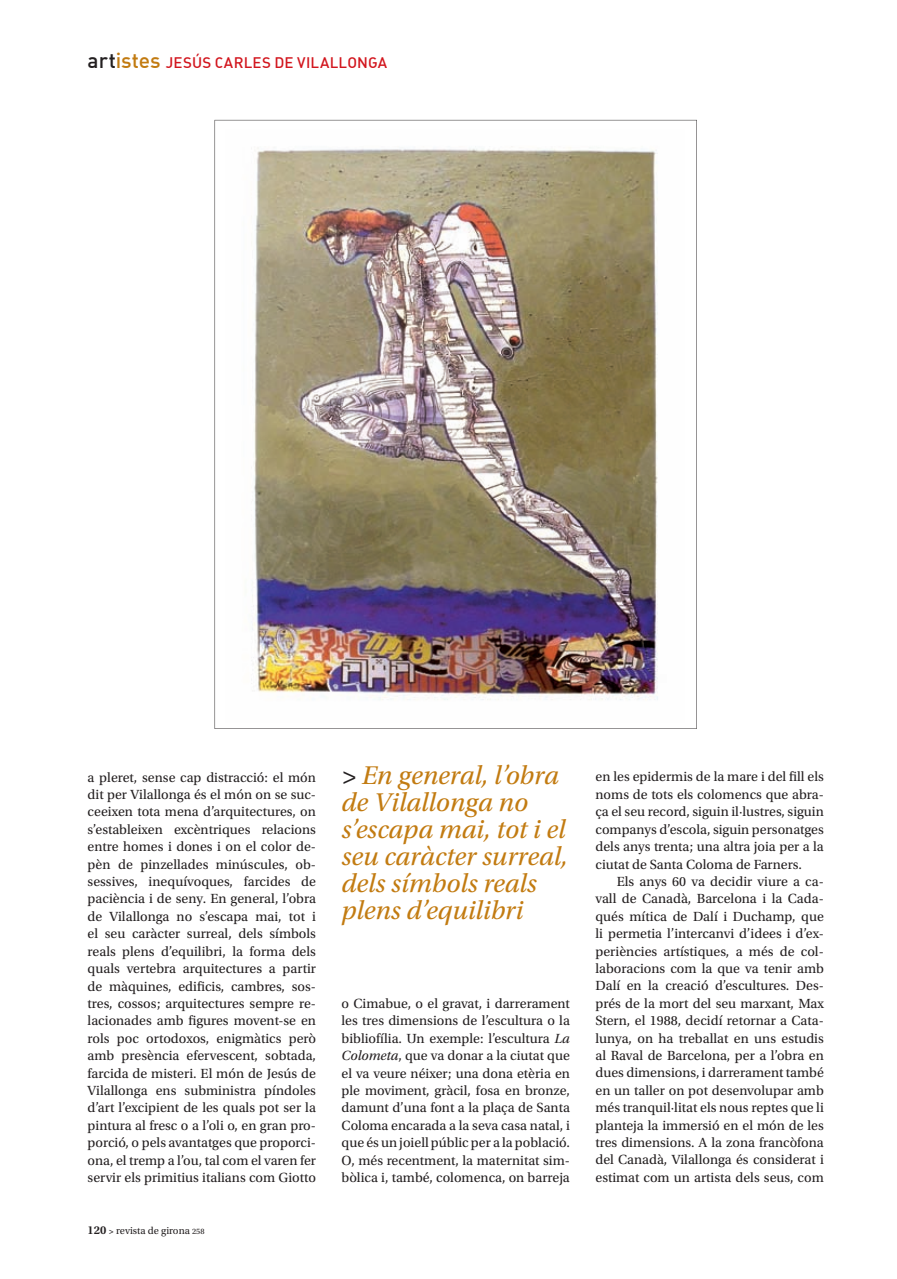
<style>
.page{position:relative;width:897px;height:1279px;background:#fff}
.page>*{position:absolute;margin:0;border:0;box-sizing:border-box;transform-origin:0 0}
.t1{font:italic 27px/27px "Utopia Std";color:#c27b11}
.t2{font:15px "DIN Medium Alternate";letter-spacing:.01em;color:#d2161e}
.t3{font:13.95px/17.4px "Utopia Std";color:#231f20;text-align:justify}
.t4{font:10.5px "Utopia Std";color:#231f20}
.s1{font-size:21px;color:#231f20}
.s2{font-size:21px;color:#c27b11}
.s3{font-weight:600;font-size:12px}
.s4{font-weight:600;font-size:9px}
.s5{font-size:8.25px}
.s6{color:#231f20}
.s7{font-style:italic}
</style>
<div class="page">
<svg style="left:214px;top:120px;width:482px;height:608px"></svg>
<img style="left:226px;top:130px;width:458px;height:592px">
<p class="t2" style="left:88px;top:53px;width:301px"><span class="s1">art</span><span class="s2">istes</span> JESÚS CARLES DE VILALLONGA</p>
<p class="t3" style="left:88px;top:768px;width:230px">a pleret, sense cap distracció: el món dit per Vilallonga és el món on se suc&shy;ceeixen tota mena d’arquitectures, on s’estableixen excèntriques relacions entre homes i dones i on el color de&shy;pèn de pinzellades minúscules, ob&shy;sessives, inequívoques, farcides de paciència i de seny. En general, l’obra de Vilallonga no s’escapa mai, tot i el seu caràcter surreal, dels símbols reals plens d’equilibri, la forma dels quals vertebra arquitectures a partir de màquines, edificis, cambres, sos&shy;tres, cossos; arquitectures sempre re&shy;lacionades amb figures movent-se en rols poc ortodoxos, enigmàtics però amb presència efervescent, sobtada, farcida de misteri. El món de Jesús de Vilallonga ens subministra píndoles d’art l’excipient de les quals pot ser la pintura al fresc o a l’oli o, en gran pro&shy;porció, o pels avantatges que proporci&shy;ona, el tremp a l’ou, tal com el varen fer servir els primitius italians com Giotto</p>
<p class="t4" style="left:88px;top:1224px;width:118px"><span class="s3">120</span> <span class="s4">&gt;</span> revista de girona <span class="s5">258</span></p>
<h1 class="t1" style="left:341px;top:761px;width:228px"><span class="s6">&gt;</span> En general, l’obra de Vilallonga no s’escapa mai, tot i el seu caràcter surreal, dels símbols reals plens d’equilibri</h1>
<p class="t3" style="left:341px;top:994px;width:230px">o Cimabue, o el gravat, i darrerament les tres dimensions de l’escultura o la bibliofília. Un exemple: l’escultura <span class="s7">La Colometa</span>, que va donar a la ciutat que el va veure néixer; una dona etèria en ple moviment, gràcil, fosa en bronze, damunt d’una font a la plaça de Santa Coloma encarada a la seva casa natal, i que és un joiell públic per a la població.<br>O, més recentment, la maternitat sim&shy;bòlica i, també, colomenca, on barreja</p>
<p class="t3" style="left:595px;top:768px;width:230px">en les epidermis de la mare i del fill els noms de tots els colomencs que abra&shy;ça el seu record, siguin il·lustres, siguin companys d’escola, siguin personatges dels anys trenta; una altra joia per a la ciutat de Santa Coloma de Farners.</p>
<p class="t3" style="left:595px;top:872px;width:230px;text-indent:21px">Els anys 60 va decidir viure a ca&shy;vall de Canadà, Barcelona i la Cada&shy;qués mítica de Dalí i Duchamp, que li permetia l’intercanvi d’idees i d’ex&shy;periències artístiques, a més de col&shy;laboracions com la que va tenir amb Dalí en la creació d’escultures. Des&shy;prés de la mort del seu marxant, Max Stern, el 1988, decidí retornar a Cata&shy;lunya, on ha treballat en uns estudis al Raval de Barcelona, per a l’obra en dues dimensions, i darrerament també en un taller on pot desenvolupar amb més tranquil·litat els nous reptes que li planteja la immersió en el món de les tres dimensions. A la zona francòfona del Canadà, Vilallonga és considerat i estimat com un artista dels seus, com</p>
</div>
